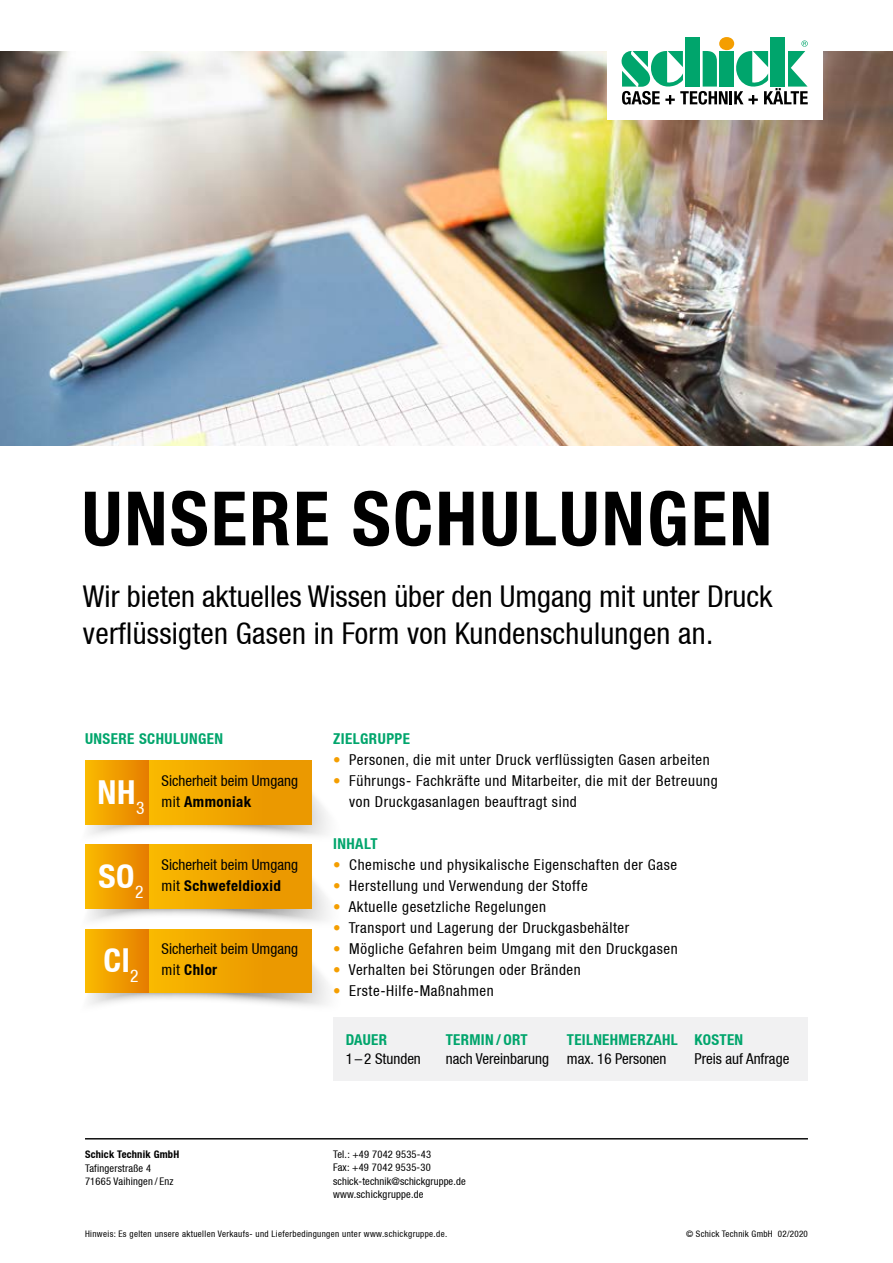
<style>
.page{position:relative;width:893px;height:1263px;background:#fff}
.page>*{position:absolute;margin:0;border:0;box-sizing:border-box;transform-origin:0 0}
.t1{font:700 condensed 75px "Helvetica Neue LT";letter-spacing:.03em;color:#000}
.t2{font:700 condensed 33px "Helvetica Neue LT";color:#fff}
.t3{font:condensed 30px/37.5px "Helvetica Neue LT";color:#000}
.t4{font:condensed 15px/21px "Helvetica Neue LT";letter-spacing:.04em;color:#000}
.t5{font:condensed 15px/21px "Helvetica Neue LT";color:#000}
.t6{font:700 condensed 15px "Helvetica Neue LT";letter-spacing:.02em;color:#00a56c}
.t7{font:condensed 10.5px/13.5px "Helvetica Neue LT";letter-spacing:.02em;color:#000}
.t8{font:700 condensed 10.5px "Helvetica Neue LT";letter-spacing:.02em;color:#000}
.t9{font:condensed 9px "Helvetica Neue LT";letter-spacing:.04em;color:#000}
.s1{color:#f49e00}
.s2{font-weight:700}
</style>
<div class="page">
<img style="left:0;top:51px;width:893px;height:395px">
<hr style="left:85px;top:1138px;width:723px;height:1px;background:#000">
<div style="left:607px;top:0;width:215px;height:119px;background:#fff"></div>
<div style="left:685px;top:37px;width:14px;height:50px;background:#00a56c"></div>
<div style="left:719px;top:37px;width:15px;height:13px;background:#f49e00;border-radius:50%"></div>
<div style="left:770px;top:37px;width:14px;height:50px;background:#00a56c"></div>
<svg style="left:621px;top:41px;width:187px;height:64px"></svg>
<svg style="left:89px;top:880px;width:240px;height:126px"></svg>
<svg style="left:85px;top:794px;width:244px;height:51px"></svg>
<div style="left:333px;top:1017px;width:475px;height:64px;background:#f1f1f2"></div>
<div style="left:146px;top:761px;width:166px;height:64px;background:linear-gradient(to right,#f9b800,#e89200)"></div>
<div style="left:85px;top:761px;width:64px;height:64px;background:linear-gradient(to right,#fabb00,#e67e00)"></div>
<div style="left:146px;top:845px;width:166px;height:64px;background:linear-gradient(to right,#f9b800,#e89200)"></div>
<div style="left:85px;top:845px;width:64px;height:64px;background:linear-gradient(to right,#fabb00,#e67e00)"></div>
<div style="left:146px;top:929px;width:166px;height:64px;background:linear-gradient(to right,#f9b800,#e89200)"></div>
<div style="left:85px;top:929px;width:64px;height:64px;background:linear-gradient(to right,#fabb00,#e67e00)"></div>
<h1 class="t1" style="left:82px;top:473px;width:692px">UNSERE SCHULUNGEN</h1>
<h3 class="t3" style="left:83px;top:577px;width:691px">Wir bieten aktuelles Wissen über den Umgang mit unter Druck verflüssigten Gasen in Form von Kundenschulungen an.</h3>
<p class="t6" style="left:85px;top:730px;width:140px">UNSERE SCHULUNGEN</p>
<p class="t6" style="left:333px;top:730px;width:78px">ZIELGRUPPE</p>
<p class="t4" style="left:333px;top:749px;width:378px"><span class="s1">•</span> Personen, die mit unter Druck verflüssigten Gasen arbeiten</p>
<p class="t4" style="left:349px;top:770px;width:370px;text-indent:-16px"><span class="s1">•</span> Führungs- Fachkräfte und Mitarbeiter, die mit der Betreuung von Druckgasanlagen beauftragt sind</p>
<p class="t6" style="left:333px;top:835px;width:46px">INHALT</p>
<p class="t4" style="left:333px;top:854px;width:346px"><span class="s1">•</span> Chemische und physikalische Eigenschaften der Gase</p>
<p class="t4" style="left:333px;top:875px;width:256px"><span class="s1">•</span> Herstellung und Verwendung der Stoffe</p>
<p class="t4" style="left:333px;top:896px;width:215px"><span class="s1">•</span> Aktuelle gesetzliche Regelungen</p>
<p class="t4" style="left:333px;top:917px;width:298px"><span class="s1">•</span> Transport und Lagerung der Druckgasbehälter</p>
<p class="t4" style="left:333px;top:938px;width:346px"><span class="s1">•</span> Mögliche Gefahren beim Umgang mit den Druckgasen</p>
<p class="t4" style="left:333px;top:959px;width:249px"><span class="s1">•</span> Verhalten bei Störungen oder Bränden</p>
<p class="t4" style="left:333px;top:980px;width:162px"><span class="s1">•</span> Erste-Hilfe-Maßnahmen</p>
<p class="t6" style="left:346px;top:1030px;width:43px">DAUER</p>
<p class="t6" style="left:446px;top:1030px;width:83px">TERMIN / ORT</p>
<p class="t6" style="left:567px;top:1030px;width:178px">TEILNEHMERZAHL KOSTEN</p>
<p class="t5" style="left:346px;top:1048px;width:77px">1–2 Stunden</p>
<p class="t5" style="left:446px;top:1048px;width:222px">nach Vereinbarung max. 16 Personen</p>
<p class="t5" style="left:694px;top:1048px;width:96px">Preis auf Anfrage</p>
<h2 class="t2" style="left:98px;top:772px;width:49px">NH<sub>3</sub></h2>
<p class="t5" style="left:162px;top:770px;width:138px">Sicherheit beim Umgang mit <span class="s2">Ammoniak</span></p>
<h2 class="t2" style="left:98px;top:856px;width:47px">SO<sub>2</sub></h2>
<p class="t5" style="left:162px;top:854px;width:138px">Sicherheit beim Umgang mit <span class="s2">Schwefeldioxid</span></p>
<h2 class="t2" style="left:103px;top:940px;width:37px">Cl<sub>2</sub></h2>
<p class="t5" style="left:162px;top:938px;width:138px">Sicherheit beim Umgang mit <span class="s2">Chlor</span></p>
<p class="t7" style="left:333px;top:1147px;width:134px">Tel.: +49 7042 9535-43<br>Fax: +49 7042 9535-30 schick-technik@schickgruppe.de www.schickgruppe.de</p>
<p class="t9" style="left:85px;top:1229px;width:364px">Hinweis: Es gelten unsere aktuellen Verkaufs- und Lieferbedingungen unter www.schickgruppe.de.</p>
<p class="t9" style="left:686px;top:1229px;width:123px">© Schick Technik GmbH 02/2020</p>
<p class="t8" style="left:85px;top:1148px;width:96px">Schick Technik GmbH</p>
<p class="t7" style="left:85px;top:1161px;width:90px">Tafingerstraße 4<br>71665 Vaihingen / Enz</p>
</div>
